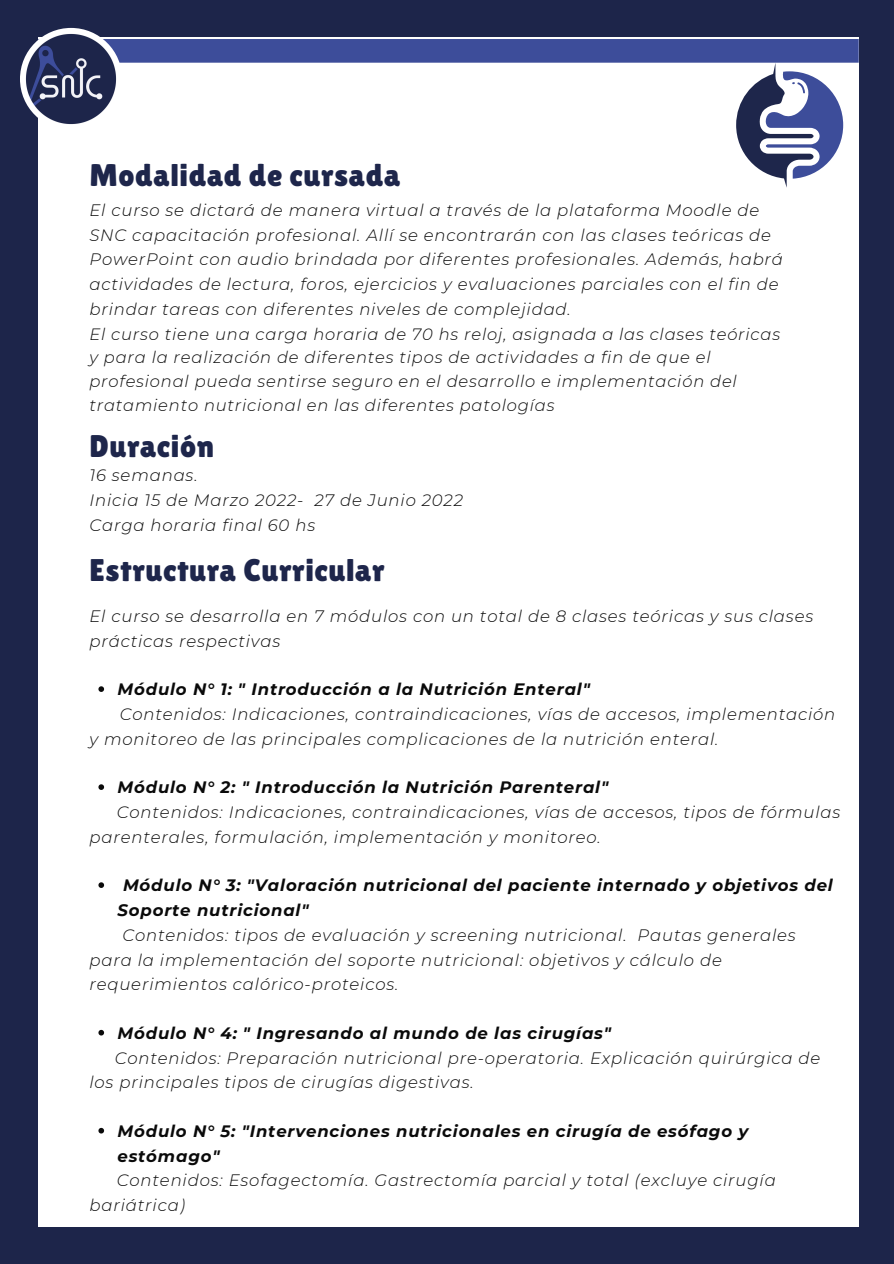
<style>
.page{position:relative;width:894px;height:1264px;background:#fff}
.page>*{position:absolute;margin:0;border:0;box-sizing:border-box;transform-origin:0 0}
.t1{font:31.35px "Lilita One";letter-spacing:.02em;color:#1e264b}
.t2{font:italic 300 16.5px/24.8px "Montserrat";letter-spacing:.05em;color:#0a0a0a}
.t3{font:italic 700 16.5px/24.8px "Montserrat";letter-spacing:.05em;color:#0a0a0a}
.t4{font:italic 300 16.35px/23.7px "Montserrat";letter-spacing:.05em;color:#0a0a0a}
</style>
<div class="page">
<div style="left:0;top:0;width:893px;height:1263px;background:#1d254a"></div>
<div style="left:38px;top:38px;width:820px;height:1189px;background:#fff"></div>
<div style="left:38px;top:39px;width:820px;height:24px;background:#3d4d9a"></div>
<img style="left:20px;top:28px;width:102px;height:102px;border-radius:50%">
<svg style="left:98px;top:686px;width:6px;height:6px"></svg>
<svg style="left:98px;top:784px;width:6px;height:6px"></svg>
<svg style="left:98px;top:882px;width:6px;height:6px"></svg>
<svg style="left:98px;top:1029px;width:6px;height:6px"></svg>
<svg style="left:98px;top:1127px;width:6px;height:6px"></svg>
<svg style="left:736px;top:63px;width:106px;height:125px"></svg>
<p class="t1" style="left:89px;top:157px;width:312px">Modalidad de cursada</p>
<p class="t2" style="left:89px;top:197px;width:695px">El curso se dictará de manera virtual a través de la plataforma Moodle de SNC capacitación profesional. Allí se encontrarán con las clases teóricas de PowerPoint con audio brindada por diferentes profesionales. Además, habrá actividades de lectura, foros, ejercicios y evaluaciones parciales con el fin de brindar tareas con diferentes niveles de complejidad.</p>
<p class="t4" style="left:89px;top:322px;width:692px">El curso tiene una carga horaria de 70 hs reloj, asignada a las clases teóricas y para la realización de diferentes tipos de actividades a fin de que el profesional pueda sentirse seguro en el desarrollo e implementación del tratamiento nutricional en las diferentes patologías</p>
<p class="t1" style="left:89px;top:428px;width:126px">Duración</p>
<p class="t2" style="left:89px;top:463px;width:110px">16 semanas.</p>
<p class="t2" style="left:89px;top:487px;width:375px">Inicia 15 de Marzo 2022- 27 de Junio 2022</p>
<p class="t2" style="left:89px;top:512px;width:227px">Carga horaria final 60 hs</p>
<p class="t1" style="left:89px;top:552px;width:296px">Estructura Curricular</p>
<p class="t2" style="left:89px;top:604px;width:725px">El curso se desarrolla en 7 módulos con un total de 8 clases teóricas y sus clases prácticas respectivas</p>
<p class="t3" style="left:117px;top:677px;width:474px">Módulo N° 1: " Introducción a la Nutrición Enteral"</p>
<p class="t2" style="left:89px;top:701px;width:747px;text-indent:30px">Contenidos: Indicaciones, contraindicaciones, vías de accesos, implementación y monitoreo de las principales complicaciones de la nutrición enteral.</p>
<p class="t3" style="left:117px;top:775px;width:492px">Módulo N° 2: " Introducción la Nutrición Parenteral"</p>
<p class="t2" style="left:89px;top:799px;width:752px;text-indent:27px">Contenidos: Indicaciones, contraindicaciones, vías de accesos, tipos de fórmulas parenterales, formulación, implementación y monitoreo.</p>
<p class="t3" style="left:117px;top:873px;width:716px;text-indent:5px">Módulo N° 3: "Valoración nutricional del paciente internado y objetivos del<br>Soporte nutricional"</p>
<p class="t2" style="left:89px;top:922px;width:707px;text-indent:33px">Contenidos: tipos de evaluación y screening nutricional. Pautas generales para la implementación del soporte nutricional: objetivos y cálculo de requerimientos calórico-proteicos.</p>
<p class="t3" style="left:117px;top:1020px;width:495px">Módulo N° 4: " Ingresando al mundo de las cirugías"</p>
<p class="t2" style="left:89px;top:1045px;width:732px;text-indent:25px">Contenidos: Preparación nutricional pre-operatoria. Explicación quirúrgica de los principales tipos de cirugías digestivas.</p>
<p class="t3" style="left:117px;top:1118px;width:632px">Módulo N° 5: "Intervenciones nutricionales en cirugía de esófago y estómago"</p>
<p class="t2" style="left:89px;top:1168px;width:687px;text-indent:27px">Contenidos: Esofagectomía. Gastrectomía parcial y total (excluye cirugía bariátrica)</p>
</div>
